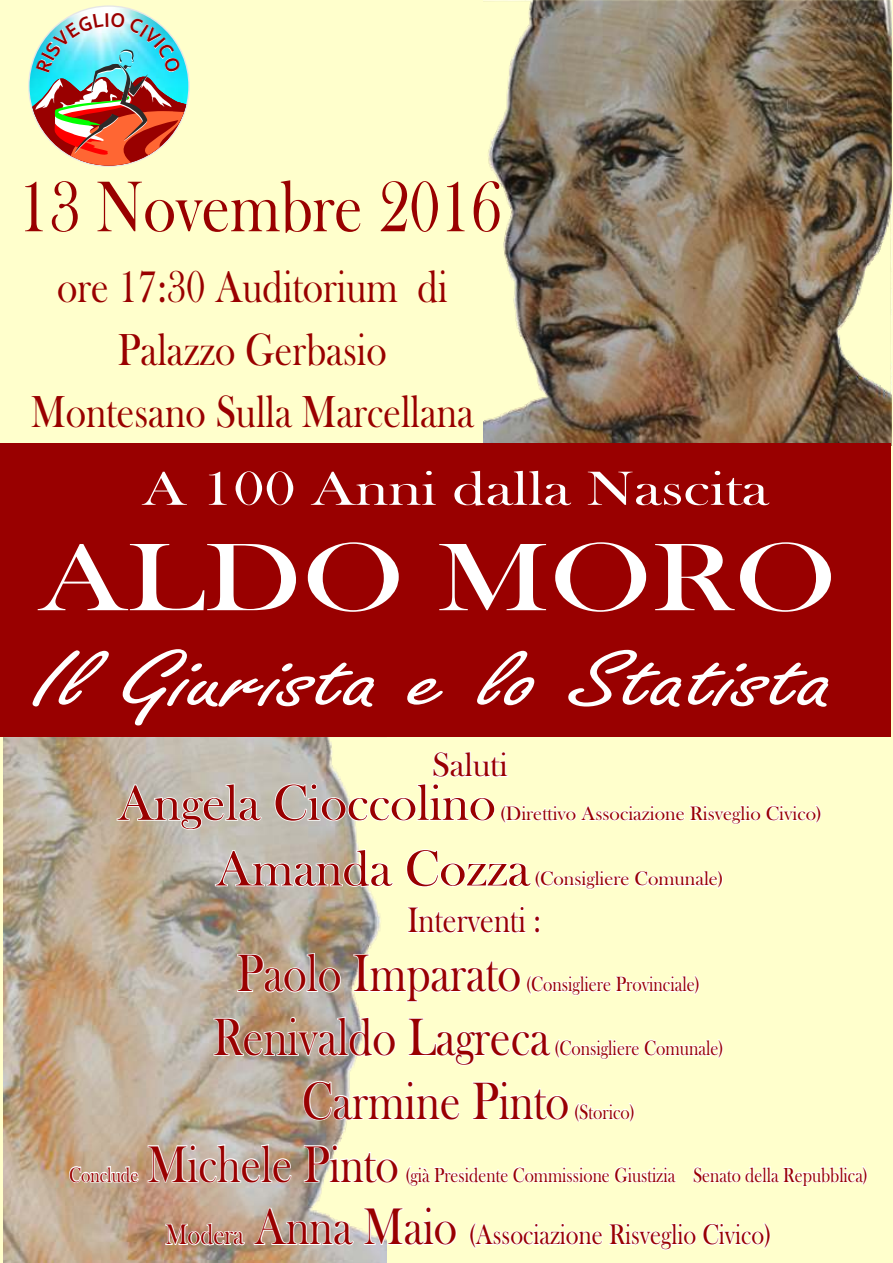
<style>
.page{position:relative;width:893px;height:1263px;background:#ffc}
.page>*{position:absolute;margin:0;border:0;box-sizing:border-box;transform-origin:0 0}
.t1{font:99.3px "Bask Old Face";color:#fff;scale:1.28 1}
.t2{font:87.15px "Freestyle Script";color:#fff;scale:1.49 1}
.t3{font:74.25px "Bask Old Face";color:#900;scale:.85 1}
.t4{font:54.3px "Bask Old Face";color:#900;scale:.85 1}
.t5{font:53.25px "Bask Old Face";color:#900;scale:.85 1}
.t6{font:51.75px "Bask Old Face";color:#900}
.t7{font:49.65px "Bask Old Face";color:#fff;scale:1.28 1}
.t8{font:46.35px/62.4px "Bask Old Face";color:#900;text-align:center;scale:.85 1}
.t9{font:36.6px "Bask Old Face";color:#900;scale:.85 1}
.t10{font:34.5px "Bask Old Face";color:#900}
.t11{font:29.25px "Bask Old Face";color:#900;scale:.85 1}
.t12{font:21.3px "Bask Old Face";color:#900;scale:.85 1}
.t13{font:21px "Bask Old Face";color:#900;scale:.85 1}
.t14{font:20.1px "Bask Old Face";color:#900}
.s1{font-size:53.25px}
</style>
<div class="page">
<img style="left:3px;top:736px;width:384px;height:527px">
<img style="left:78px;top:7px;width:62px;height:5px">
<svg style="left:69px;top:906px;width:798px;height:344px"></svg>
<svg style="left:117px;top:751px;width:704px;height:139px"></svg>
<img style="left:484px;top:0;width:407px;height:443px">
<div style="left:0;top:443px;width:891px;height:293px;background:#900"></div>
<svg style="left:30px;top:12px;width:158px;height:154px"></svg>
<h3 class="t3" style="left:18px;top:180px;width:570px">13 Novembre 2016</h3>
<h3 class="t8" style="left:31px;top:259px;width:523px">ore 17:30 Auditorium di<br>Palazzo Gerbasio<br>Montesano Sulla Marcellana</h3>
<h3 class="t7" style="left:142px;top:471px;width:491px">A 100 Anni dalla Nascita</h3>
<h1 class="t1" style="left:39px;top:542px;width:625px">ALDO MORO</h1>
<h2 class="t2" style="left:33px;top:648px;width:539px">Il Giurista e lo Statista</h2>
<h3 class="t10" style="left:432px;top:752px;width:77px">Saluti</h3>
<h3 class="t6" style="left:118px;top:784px;width:379px">Angela Cioccolino</h3>
<p class="t14" style="left:500px;top:806px;width:324px">(Direttivo Associazione Risveglio Civico)</p>
<h3 class="t6" style="left:216px;top:850px;width:315px">Amanda Cozza</h3>
<p class="t14" style="left:534px;top:872px;width:191px">(Consigliere Comunale)</p>
<p class="t12" style="left:69px;top:1167px;width:83px">Conclude</p>
<h3 class="t9" style="left:407px;top:907px;width:159px">Interventi :</h3>
<h3 class="t4" style="left:237px;top:954px;width:336px">Paolo Imparato</h3>
<p class="t12" style="left:526px;top:976px;width:207px">(Consigliere Provinciale)</p>
<h3 class="t4" style="left:213px;top:1017px;width:397px">Renivaldo Lagreca</h3>
<p class="t12" style="left:554px;top:1040px;width:201px">(Consigliere Comunale)</p>
<h3 class="t4" style="left:302px;top:1081px;width:316px">Carmine Pinto</h3>
<p class="t12" style="left:574px;top:1104px;width:74px">(Storico)</p>
<h3 class="t5" style="left:147px;top:1145px;width:297px">Michele Pinto</h3>
<p class="t13" style="left:405px;top:1167px;width:546px">(già Presidente Commissione Giustizia Senato della Repubblica)</p>
<h3 class="t11" style="left:166px;top:1224px;width:714px">Modera <span class="s1">Anna Maio</span> (Associazione Risveglio Civico)</h3>
</div>
